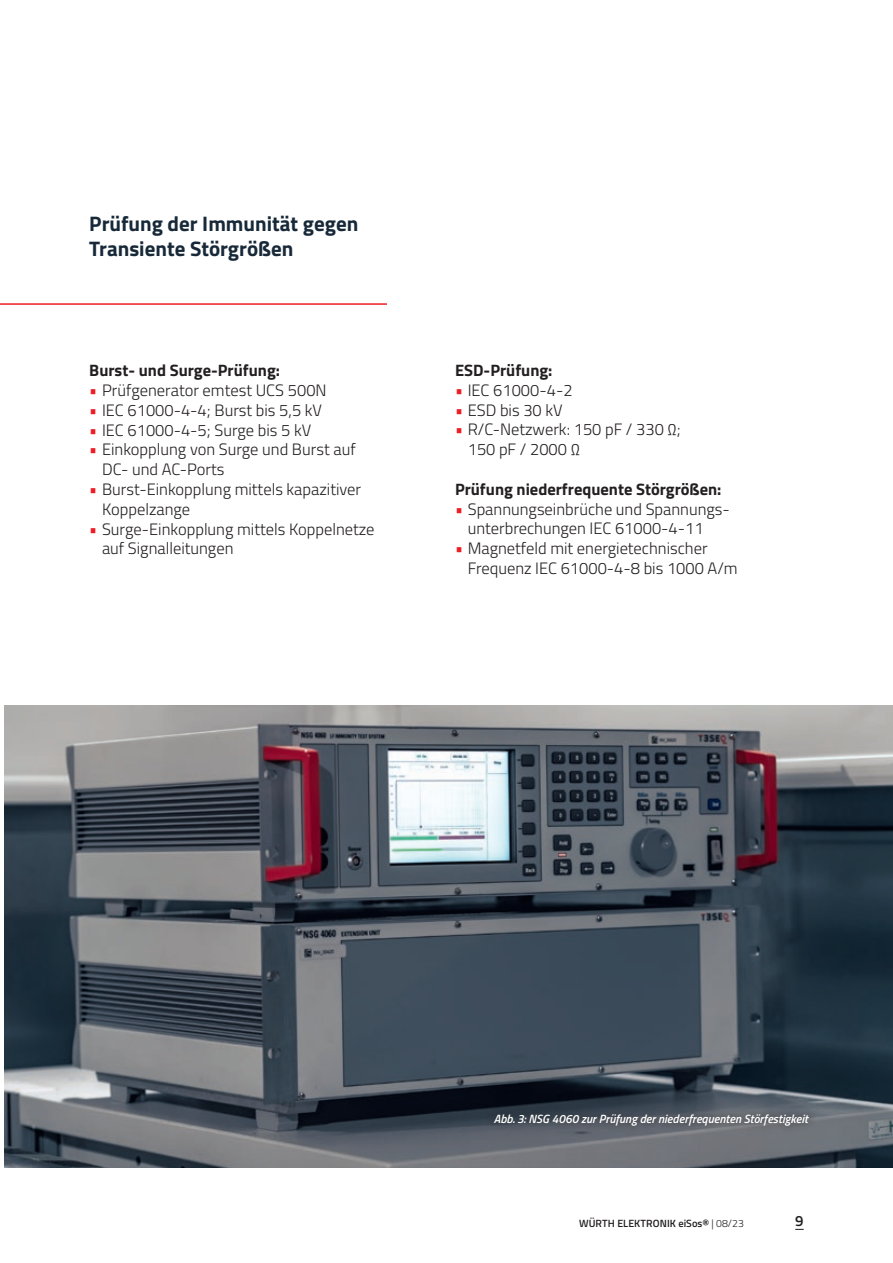
<style>
.page{position:relative;width:893px;height:1263px;background:#fff}
.page>*{position:absolute;margin:0;border:0;box-sizing:border-box;transform-origin:0 0}
.t1{font:700 21px/25.2px "Titillium";color:#172938}
.t2{font:300 16.5px/19.8px "Titillium";color:#231f20}
.t3{font:700 16.5px "Titillium";color:#231f20}
.t4{font:600 15px "Titillium";color:#231f20}
.t5{font:italic 600 12px "Titillium";color:#fff}
.t6{font:600 10.5px "Titillium";letter-spacing:.01em;color:#231f20}
.s1{font-weight:700;font-size:18px;color:#ee1d23}
.s2{font-weight:300}
</style>
<div class="page">
<img style="left:4px;top:706px;width:889px;height:461px">
<div style="left:487px;top:1106px;width:329px;height:27px;background:#231f20;opacity:.75"></div>
<hr style="left:0;top:303px;width:387px;height:2px;background:#ee1d23">
<p class="t1" style="left:89px;top:209px;width:271px">Prüfung der Immunität gegen<br>Transiente Störgrößen</p>
<p class="t3" style="left:89px;top:358px;width:192px">Burst- und Surge-Prüfung:</p>
<p class="t2" style="left:89px;top:379px;width:239px"><span class="s1">•</span> Prüfgenerator emtest UCS 500N</p>
<p class="t2" style="left:89px;top:399px;width:234px"><span class="s1">•</span> IEC 61000-4-4; Burst bis 5,5 kV</p>
<p class="t2" style="left:89px;top:419px;width:223px"><span class="s1">•</span> IEC 61000-4-5; Surge bis 5 kV</p>
<p class="t2" style="left:102px;top:439px;width:255px;text-indent:-13px"><span class="s1">•</span> Einkopplung von Surge und Burst auf<br>DC- und AC-Ports</p>
<p class="t2" style="left:102px;top:478px;width:261px;text-indent:-13px"><span class="s1">•</span> Burst-Einkopplung mittels kapazitiver<br>Koppelzange</p>
<p class="t2" style="left:102px;top:518px;width:274px;text-indent:-13px"><span class="s1">•</span> Surge-Einkopplung mittels Koppelnetze auf Signalleitungen</p>
<p class="t3" style="left:455px;top:358px;width:99px">ESD-Prüfung:</p>
<p class="t2" style="left:455px;top:379px;width:119px"><span class="s1">•</span> IEC 61000-4-2</p>
<p class="t2" style="left:455px;top:399px;width:109px"><span class="s1">•</span> ESD bis 30 kV</p>
<p class="t2" style="left:468px;top:419px;width:214px;text-indent:-13px"><span class="s1">•</span> R/C-Netzwerk: 150 pF / 330 Ω;<br>150 pF / 2000 Ω</p>
<p class="t3" style="left:455px;top:476px;width:268px">Prüfung niederfrequente Störgrößen:</p>
<p class="t2" style="left:468px;top:498px;width:263px;text-indent:-13px"><span class="s1">•</span> Spannungseinbrüche und Spannungs&shy;unterbrechungen IEC 61000-4-11</p>
<p class="t2" style="left:468px;top:538px;width:271px;text-indent:-13px"><span class="s1">•</span> Magnetfeld mit energietechnischer<br>Frequenz IEC 61000-4-8 bis 1000 A/m</p>
<p class="t5" style="left:494px;top:1109px;width:316px">Abb. 3: NSG 4060 zur Prüfung der niederfrequenten Störfestigkeit</p>
<p class="t6" style="left:579px;top:1215px;width:166px">WÜRTH ELEKTRONIK eiSos® <span class="s2">| 08/23</span></p>
<p class="t4" style="left:795px;top:1210px;width:10px">9</p>
</div>
